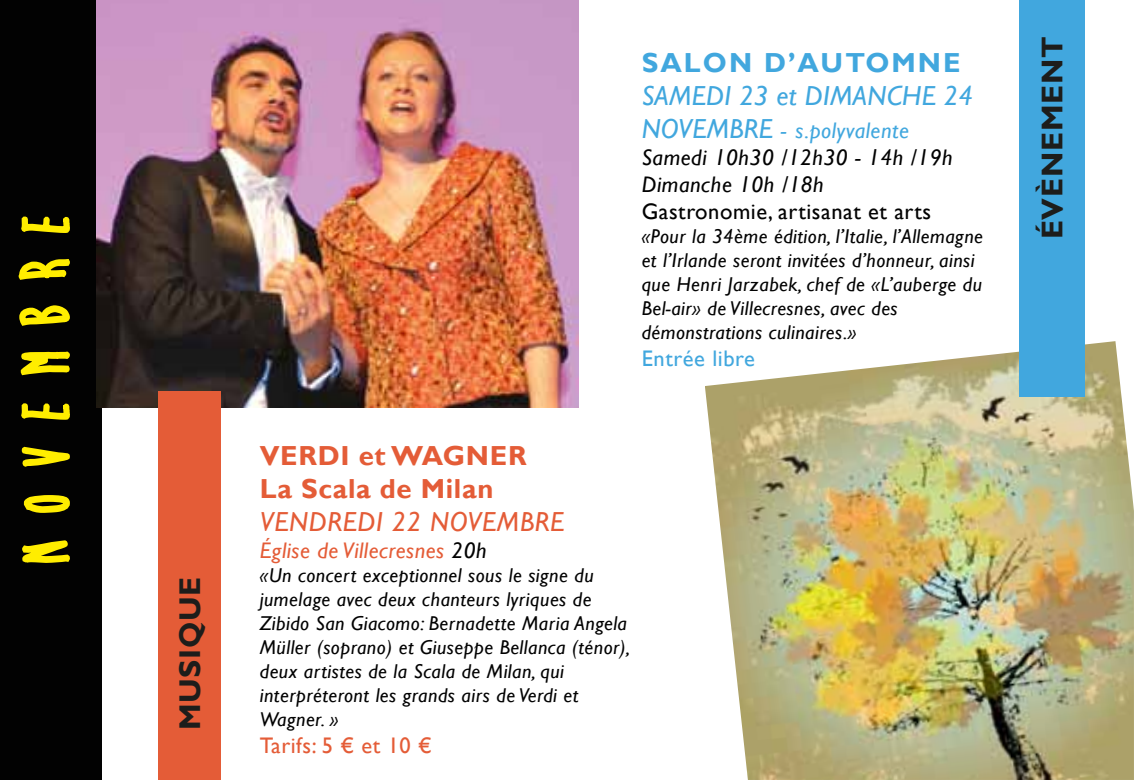
<style>
.page{position:relative;width:1134px;height:780px;background:#fff}
.page>*{position:absolute;margin:0;border:0;box-sizing:border-box;transform-origin:0 0}
.t1{font:700 30px "Gill Sans";letter-spacing:.025em;color:#1d1d1b}
.t2{font:700 27.5px/33px "Gill Sans";letter-spacing:.025em;color:#e45c37}
.t3{font:italic 27.5px "Gill Sans";letter-spacing:.01em;color:#41a7de}
.t4{font:italic 27.5px "Gill Sans";letter-spacing:.025em;color:#e45c37}
.t5{font:700 27.5px "Gill Sans";letter-spacing:.075em;color:#41a7de}
.t6{font:italic 22.5px/27px "Gill Sans";letter-spacing:.025em;color:#020202}
.t7{font:22.5px "Gill Sans";letter-spacing:.025em;color:#020202}
.t8{font:italic 22.5px "Gill Sans";letter-spacing:.025em;color:#e45c37}
.t9{font:22.5px "Gill Sans";letter-spacing:.025em;color:#e45c37}
.t10{font:22.5px "Gill Sans";letter-spacing:.025em;color:#41a7de}
.t11{font:italic 20px/24px "Gill Sans";letter-spacing:.025em;color:#020202}
.s1{font-size:27.5px;color:#41a7de}
.s2{color:#41a7de}
.s3{color:#020202}
</style>
<div class="page">
<img style="left:705px;top:341px;width:429px;height:439px">
<div style="left:0;top:0;width:101px;height:780px;background:#020202"></div>
<img style="left:96px;top:0;width:482px;height:408px">
<svg style="left:22px;top:540px;width:48px;height:23px"></svg>
<svg style="left:23px;top:495px;width:47px;height:18px"></svg>
<svg style="left:21px;top:446px;width:49px;height:21px"></svg>
<svg style="left:21px;top:403px;width:49px;height:17px"></svg>
<svg style="left:20px;top:351px;width:50px;height:25px"></svg>
<svg style="left:19px;top:305px;width:51px;height:21px"></svg>
<svg style="left:18px;top:259px;width:52px;height:21px"></svg>
<svg style="left:21px;top:216px;width:49px;height:17px"></svg>
<div style="left:1020px;top:0;width:65px;height:396px;background:#41a7de"></div>
<div style="left:159px;top:392px;width:62px;height:388px;background:#e45c37"></div>
<h1 class="t1" style="left:172px;top:730px;width:155px;rotate:-90deg">MUSIQUE</h1>
<h2 class="t5" style="left:642px;top:46px;width:320px">SALON D’AUTOMNE</h2>
<h2 class="t3" style="left:642px;top:79px;width:333px">SAMEDI 23 et DIMANCHE 24</h2>
<p class="t6" style="left:642px;top:117px;width:312px"><span class="s1">NOVEMBRE</span> <span class="s2">- s.polyvalente<br></span>Samedi 10h30 /12h30 - 14h /19h<br>Dimanche 10h /18h</p>
<p class="t7" style="left:642px;top:198px;width:291px">Gastronomie, artisanat et arts</p>
<p class="t11" style="left:642px;top:224px;width:343px">«Pour la 34ème édition, l’Italie, l’Allemagne et l’Irlande seront invitées d’honneur, ainsi que Henri Jarzabek, chef de «L’auberge du Bel-air» de Villecresnes, avec des démonstrations culinaires.»</p>
<p class="t10" style="left:642px;top:345px;width:115px">Entrée libre</p>
<h2 class="t2" style="left:260px;top:440px;width:268px">VERDI et WAGNER<br>La Scala de Milan</h2>
<h2 class="t4" style="left:260px;top:505px;width:306px">VENDREDI 22 NOVEMBRE</h2>
<p class="t8" style="left:260px;top:537px;width:228px">Église de Villecresnes <span class="s3">20h</span></p>
<p class="t11" style="left:260px;top:563px;width:372px">«Un concert exceptionnel sous le signe du jumelage avec deux chanteurs lyriques de Zibido San Giacomo: Bernadette Maria Angela Müller (soprano) et Giuseppe Bellanca (ténor), deux artistes de la Scala de Milan, qui interpréteront les grands airs de Verdi et Wagner. »</p>
<p class="t9" style="left:260px;top:732px;width:174px">Tarifs: 5 € et 10 €</p>
<h1 class="t1" style="left:1034px;top:239px;width:204px;rotate:-90deg">ÉVÈNEMENT</h1>
</div>
